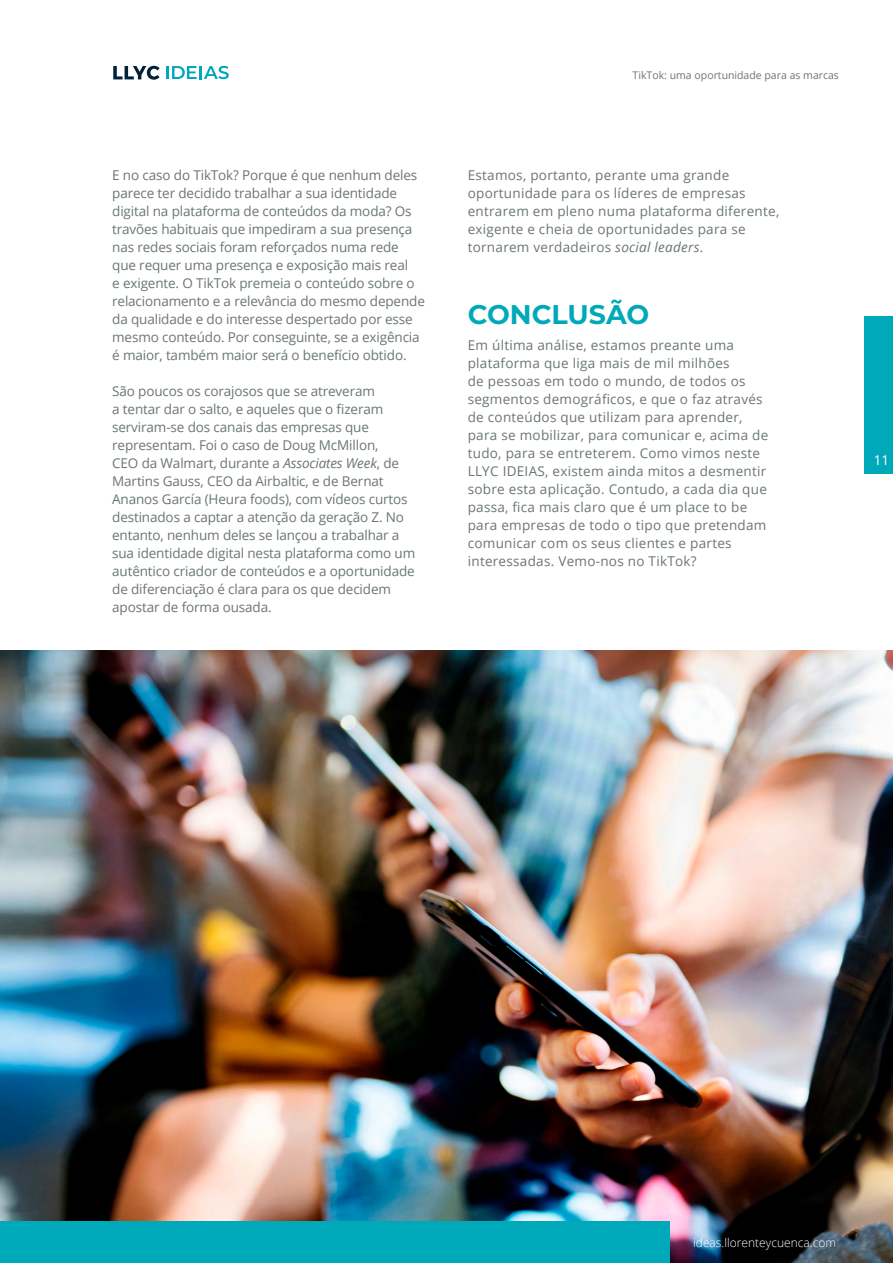
<style>
.page{position:relative;width:893px;height:1263px;background:#fff}
.page>*{position:absolute;margin:0;border:0;box-sizing:border-box;transform-origin:0 0}
.t1{font:700 27px "Montserrat";color:#00a9b9}
.t2{font:13.5px/18px "Open Sans";letter-spacing:-.01em;color:#6b7576}
.t3{font:13.5px/18px "Open Sans";letter-spacing:.02em;color:#6b7576}
.t4{font:13.5px "Open Sans";color:#fff}
.t5{font:300 12px "Open Sans";color:#fff}
.t6{font:10.5px "Open Sans";color:#6b7576}
.s1{font-style:italic}
</style>
<div class="page">
<img style="left:0;top:651px;width:893px;height:612px">
<div style="left:864px;top:316px;width:29px;height:158px;background:#00a9b9"></div>
<div style="left:0;top:1221px;width:669px;height:42px;background:#00a9b9"></div>
<svg style="left:113px;top:66px;width:47px;height:14px"></svg>
<svg style="left:166px;top:66px;width:63px;height:13px"></svg>
<p class="t2" style="left:112px;top:166px;width:314px">E no caso do TikTok? Porque é que nenhum deles parece ter decidido trabalhar a sua identidade digital na plataforma de conteúdos da moda? Os travões habituais que impediram a sua presença nas redes sociais foram reforçados numa rede que requer uma presença e exposição mais real<br>e exigente. O TikTok premeia o conteúdo sobre o relacionamento e a relevância do mesmo depende da qualidade e do interesse despertado por esse mesmo conteúdo. Por conseguinte, se a exigência é maior, também maior será o benefício obtido.</p>
<p class="t2" style="left:112px;top:382px;width:305px">São poucos os corajosos que se atreveram<br>a tentar dar o salto, e aqueles que o fizeram serviram-se dos canais das empresas que representam. Foi o caso de Doug McMillon,<br>CEO da Walmart, durante a <span class="s1">Associates Week</span>, de Martins Gauss, CEO da Airbaltic, e de Bernat Ananos García (Heura foods), com vídeos curtos destinados a captar a atenção da geração Z. No entanto, nenhum deles se lançou a trabalhar a sua identidade digital nesta plataforma como um autêntico criador de conteúdos e a oportunidade de diferenciação é clara para os que decidem apostar de forma ousada.</p>
<p class="t6" style="left:633px;top:68px;width:208px">TikTok: uma oportunidade para as marcas</p>
<p class="t3" style="left:468px;top:166px;width:313px">Estamos, portanto, perante uma grande oportunidade para os líderes de empresas entrarem em pleno numa plataforma diferente, exigente e cheia de oportunidades para se tornarem verdadeiros <span class="s1">social leaders</span>.</p>
<h1 class="t1" style="left:468px;top:294px;width:183px">CONCLUSÃO</h1>
<p class="t3" style="left:468px;top:336px;width:302px">Em última análise, estamos preante uma plataforma que liga mais de mil milhões<br>de pessoas em todo o mundo, de todos os segmentos demográficos, e que o faz através de conteúdos que utilizam para aprender, para se mobilizar, para comunicar e, acima de tudo, para se entreterem. Como vimos neste LLYC IDEIAS, existem ainda mitos a desmentir sobre esta aplicação. Contudo, a cada dia que passa, fica mais claro que é um place to be para empresas de todo o tipo que pretendam comunicar com os seus clientes e partes interessadas. Vemo-nos no TikTok?</p>
<p class="t4" style="left:874px;top:451px;width:17px">11</p>
<p class="t5" style="left:693px;top:1234px;width:144px">ideas.llorenteycuenca.com</p>
</div>
